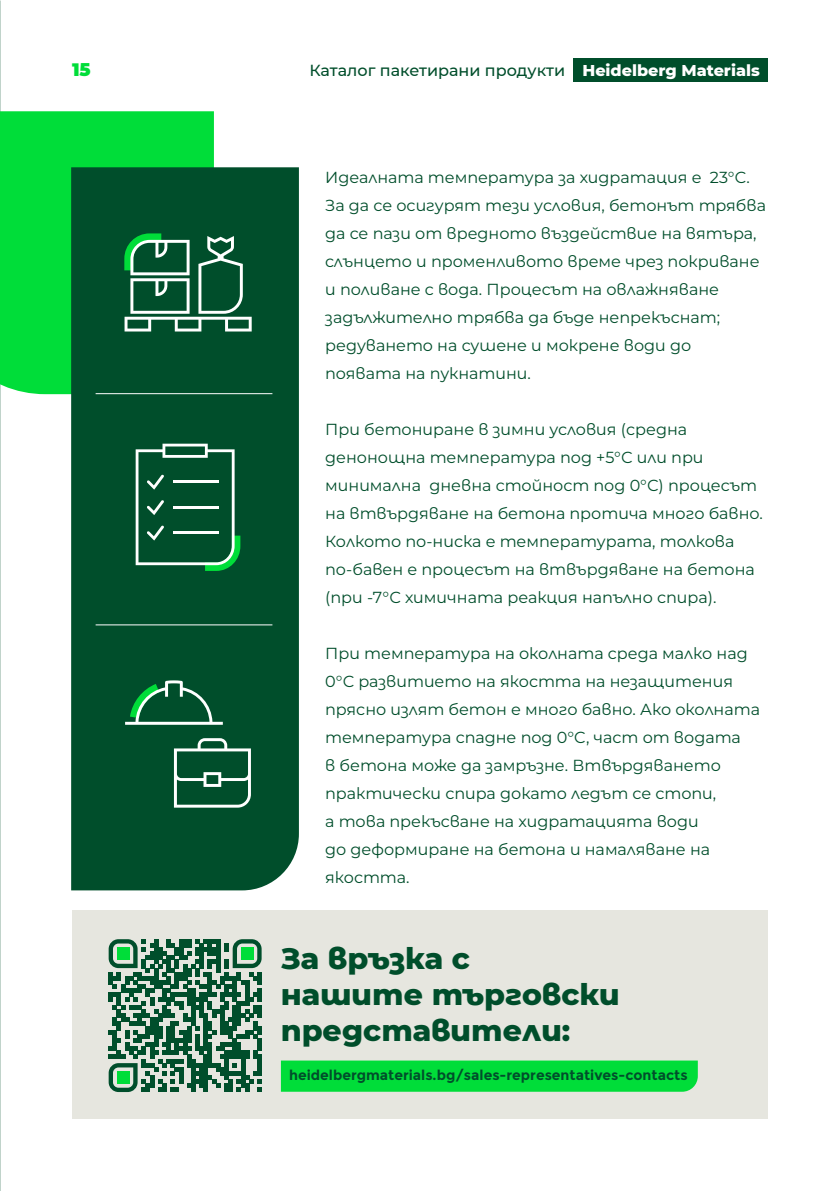
<style>
.page{position:relative;width:840px;height:1191px;background:#fff}
.page>*{position:absolute;margin:0;border:0;box-sizing:border-box;transform-origin:0 0}
.t1{font:800 30px/36px "Montserrat";color:#004e2b}
.t2{font:900 18px "Montserrat";color:#00dd39}
.t3{font:100 16px/28px "Montserrat";color:#004e2b}
.t4{font:500 16px "Montserrat";color:#004e2b}
.t5{font:700 14px "Montserrat";color:#004e2b}
.s1{font-weight:800;color:#fff}
</style>
<div class="page">
<div style="left:72px;top:910px;width:695px;height:209px;background:#e6e6df"></div>
<div style="left:0;top:111px;width:214px;height:283px;background:#00dd39"></div>
<div style="left:573px;top:58px;width:194px;height:24px;background:#004e2b"></div>
<div style="left:71px;top:167px;width:228px;height:723px;background:#004e2b"></div>
<hr style="left:96px;top:393px;width:176px;height:1px;background:#fff">
<hr style="left:96px;top:624px;width:176px;height:1px;background:#fff">
<svg style="left:109px;top:939px;width:152px;height:153px"></svg>
<div style="left:117px;top:947px;width:12px;height:12px;background:#00dd39"></div>
<div style="left:241px;top:947px;width:12px;height:12px;background:#00dd39"></div>
<div style="left:117px;top:1071px;width:12px;height:12px;background:#00dd39"></div>
<div style="left:281px;top:1060px;width:416px;height:31px;background:#00dd39"></div>
<svg style="left:124px;top:233px;width:127px;height:98px"></svg>
<svg style="left:136px;top:444px;width:104px;height:127px"></svg>
<hr style="left:174px;top:531px;width:45px;height:3px;background:#fff">
<hr style="left:174px;top:480px;width:45px;height:3px;background:#fff">
<svg style="left:125px;top:680px;width:98px;height:45px"></svg>
<svg style="left:174px;top:738px;width:77px;height:69px"></svg>
<p class="t2" style="left:72px;top:56px;width:20px">15</p>
<p class="t4" style="left:309px;top:60px;width:452px">Каталог пакетирани продукти <span class="s1">Heidelberg Materials</span></p>
<p class="t3" style="left:325px;top:163px;width:442px">Идеалната температура за хидратация е 23°C.<br>За да се осигурят тези условия, бетонът трябва да се пази от вредното въздействие на вятъра, слънцето и променливото време чрез покриване и поливане с вода. Процесът на овлажняване задължително трябва да бъде непрекъснат; редуването на сушене и мокрене води до появата на пукнатини.</p>
<p class="t3" style="left:325px;top:415px;width:439px">При бетониране в зимни условия (средна денонощна температура под +5°С или при минимална дневна стойност под 0°С) процесът на втвърдяване на бетона протича много бавно.<br>Колкото по-ниска е температурата, толкова по-бавен е процесът на втвърдяване на бетона (при -7°С химичната реакция напълно спира).</p>
<p class="t3" style="left:325px;top:639px;width:436px">При температура на околната среда малко над 0°С развитието на якостта на незащитения прясно излят бетон е много бавно. Ако околната температура спадне под 0°C, част от водата<br>в бетона може да замръзне. Втвърдяването практически спира докато ледът се стопи,<br>а това прекъсване на хидратацията води<br>до деформиране на бетона и намаляване на якостта.</p>
<h1 class="t1" style="left:281px;top:938px;width:340px">За връзка с нашите търговски представители:</h1>
<p class="t5" style="left:289px;top:1067px;width:399px">heidelbergmaterials.bg/sales-representatives-contacts</p>
</div>
